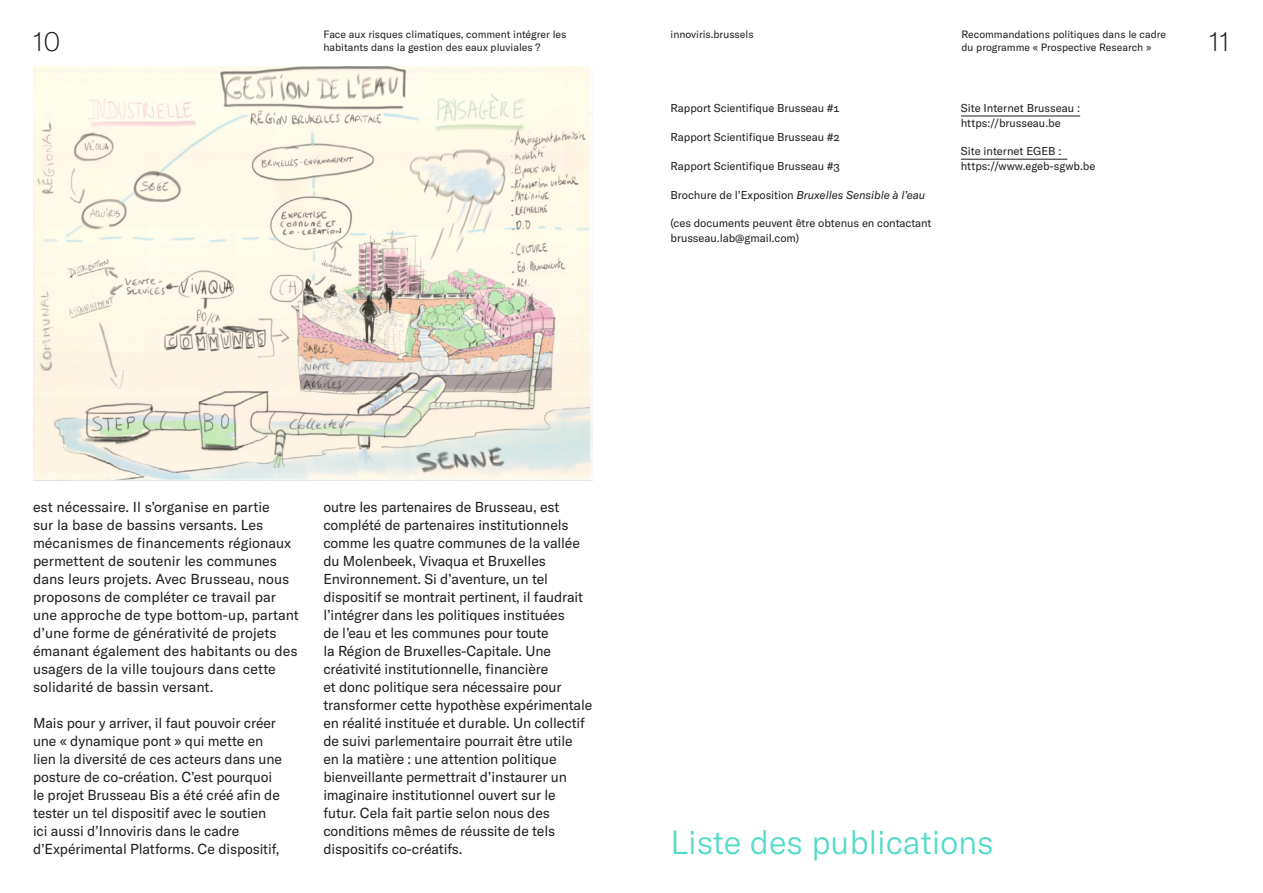
<style>
.page{position:relative;width:1263px;height:893px;background:#fff}
.page>*{position:absolute;margin:0;border:0;box-sizing:border-box;transform-origin:0 0}
.t1{font:300 33px "GT America";letter-spacing:-.005em;color:#50dbc8}
.t2{font:100 27px "GT America";color:#1d1d1b}
.t3{font:14.25px/18px "GT America";letter-spacing:-.01em;color:#1d1d1b}
.t4{font:11.25px/14.4px "GT America";letter-spacing:-.005em;color:#1d1d1b}
.t5{font:italic 11.25px "GT America";letter-spacing:-.005em;color:#1d1d1b}
.t6{font:10.5px/12.6px "GT America";color:#1d1d1b}
.s1{font-style:normal}
</style>
<div class="page">
<hr style="left:961px;top:116px;width:119px;height:1px;background:#1d1d1b">
<hr style="left:961px;top:159px;width:106px;height:1px;background:#1d1d1b">
<img style="left:33px;top:67px;width:559px;height:414px">
<p class="t6" style="left:323px;top:28px;width:245px">Face aux risques climatiques, comment intégrer les</p>
<p class="t6" style="left:671px;top:28px;width:85px">innoviris.brussels</p>
<p class="t6" style="left:323px;top:41px;width:219px">habitants dans la gestion des eaux pluviales ?</p>
<p class="t6" style="left:961px;top:28px;width:206px">Recommandations politiques dans le cadre du programme « Prospective Research »</p>
<h2 class="t2" style="left:33px;top:26px;width:29px">10</h2>
<h2 class="t2" style="left:1209px;top:26px;width:22px">11</h2>
<p class="t4" style="left:671px;top:101px;width:170px">Rapport Scientifique Brusseau #1</p>
<p class="t4" style="left:671px;top:130px;width:171px">Rapport Scientifique Brusseau #2</p>
<p class="t4" style="left:671px;top:159px;width:171px">Rapport Scientifique Brusseau #3</p>
<p class="t5" style="left:671px;top:188px;width:256px"><span class="s1">Brochure de l’Exposition</span> Bruxelles Sensible à l’eau</p>
<p class="t4" style="left:671px;top:216px;width:262px">(ces documents peuvent être obtenus en contactant brusseau.lab@gmail.com)</p>
<p class="t4" style="left:961px;top:101px;width:121px">Site Internet Brusseau : https://brusseau.be</p>
<p class="t4" style="left:961px;top:144px;width:136px">Site internet EGEB : https://www.egeb-sgwb.be</p>
<p class="t3" style="left:33px;top:498px;width:267px">est nécessaire. Il s’organise en partie<br>sur la base de bassins versants. Les mécanismes de financements régionaux permettent de soutenir les communes dans leurs projets. Avec Brusseau, nous proposons de compléter ce travail par une approche de type bottom-up, partant d’une forme de générativité de projets émanant également des habitants ou des usagers de la ville toujours dans cette solidarité de bassin versant.</p>
<p class="t3" style="left:33px;top:714px;width:251px">Mais pour y arriver, il faut pouvoir créer une « dynamique pont » qui mette en lien la diversité de ces acteurs dans une posture de co-création. C’est pourquoi le projet Brusseau Bis a été créé afin de tester un tel dispositif avec le soutien ici aussi d’Innoviris dans le cadre d’Expérimental Platforms. Ce dispositif,</p>
<p class="t3" style="left:323px;top:498px;width:271px">outre les partenaires de Brusseau, est complété de partenaires institutionnels comme les quatre communes de la vallée du Molenbeek, Vivaqua et Bruxelles Environnement. Si d’aventure, un tel dispositif se montrait pertinent, il faudrait l’intégrer dans les politiques instituées<br>de l’eau et les communes pour toute<br>la Région de Bruxelles-Capitale. Une créativité institutionnelle, financière<br>et donc politique sera nécessaire pour transformer cette hypothèse expérimentale en réalité instituée et durable. Un collectif de suivi parlementaire pourrait être utile<br>en la matière : une attention politique bienveillante permettrait d’instaurer un imaginaire institutionnel ouvert sur le futur. Cela fait partie selon nous des conditions mêmes de réussite de tels dispositifs co-créatifs.</p>
<h1 class="t1" style="left:671px;top:823px;width:325px">Liste des publications</h1>
</div>
